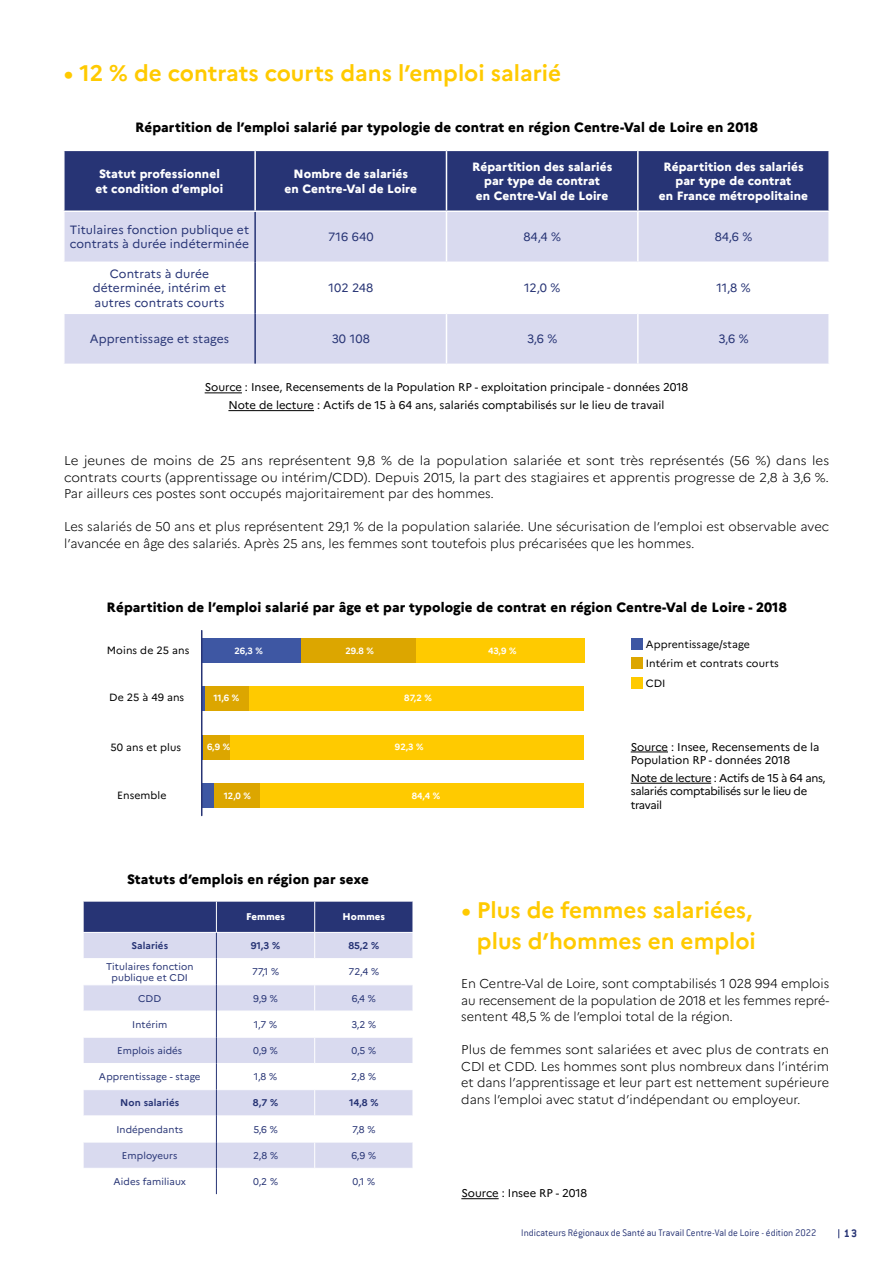
<style>
.page{position:relative;width:893px;height:1263px;background:#fff}
.page>*{position:absolute;margin:0;border:0;box-sizing:border-box;transform-origin:0 0}
.t1{font:700 22.5px/31.5px "Marianne";color:#ffca00;text-align:right}
.t2{font:800 13.5px "Marianne";letter-spacing:.01em;color:#000}
.t3{font:300 12.75px/16.5px "Marianne";color:#000;text-align:justify}
.t4{font:300 12.75px/16.5px "Marianne";color:#000;text-align:justify;scale:1.05 1}
.t5{font:300 12.75px/16.5px "Marianne";color:#000;text-align:justify;scale:1.04 1}
.t6{font:800 12px/14.4px "Marianne";letter-spacing:.01em;color:#fff;text-align:center}
.t7{font:12px/14.4px "Marianne";letter-spacing:.01em;color:#273475}
.t8{font:700 12px "Conduit ITC";color:#273475}
.t9{font:11.25px/13.5px "Marianne";color:#000}
.t10{font:11.25px/13.5px "Marianne";letter-spacing:-.03em;color:#000}
.t11{font:10.5px/19.2px "Marianne";letter-spacing:.01em;color:#000}
.t12{font:300 10.5px "Conduit ITC";color:#273475}
.t13{font:9.75px/11.7px "Marianne";letter-spacing:.01em;color:#273475;text-align:center}
.t14{font:700 9.75px "Marianne";letter-spacing:.01em;color:#273475}
.t15{font:800 9.75px "Marianne";letter-spacing:.01em;color:#fff}
.t16{font:700 9px "Marianne";letter-spacing:.005em;color:#fff}
</style>
<div class="page">
<div style="left:65px;top:151px;width:763px;height:59px;background:#273475"></div>
<svg style="left:65px;top:212px;width:763px;height:152px;fill:#d9daef"></svg>
<hr style="left:254px;top:151px;width:2px;height:59px;background:#fff">
<hr style="left:446px;top:151px;width:1px;height:59px;background:#fff">
<hr style="left:637px;top:151px;width:2px;height:59px;background:#fff">
<hr style="left:446px;top:212px;width:1px;height:50px;background:#fff">
<hr style="left:637px;top:212px;width:2px;height:50px;background:#fff">
<hr style="left:63px;top:262px;width:191px;height:1px;background:#fff">
<hr style="left:256px;top:262px;width:190px;height:1px;background:#fff">
<hr style="left:446px;top:262px;width:192px;height:1px;background:#fff">
<hr style="left:446px;top:263px;width:1px;height:50px;background:#fff">
<hr style="left:638px;top:262px;width:192px;height:1px;background:#fff">
<hr style="left:637px;top:263px;width:2px;height:50px;background:#fff">
<hr style="left:63px;top:313px;width:191px;height:1px;background:#fff">
<hr style="left:256px;top:313px;width:190px;height:1px;background:#fff">
<hr style="left:446px;top:313px;width:192px;height:1px;background:#fff">
<hr style="left:446px;top:314px;width:1px;height:50px;background:#fff">
<hr style="left:638px;top:313px;width:192px;height:1px;background:#fff">
<hr style="left:637px;top:314px;width:2px;height:50px;background:#fff">
<hr style="left:254px;top:212px;width:2px;height:50px;background:#273475">
<hr style="left:254px;top:262px;width:2px;height:51px;background:#273475">
<hr style="left:254px;top:313px;width:2px;height:51px;background:#273475">
<hr style="left:631px;top:751px;width:37px;height:1px;background:#000">
<hr style="left:631px;top:783px;width:80px;height:1px;background:#000">
<hr style="left:202px;top:735px;width:3px;height:24px;background:#3e57a3">
<div style="left:631px;top:638px;width:12px;height:12px;background:#3e57a3"></div>
<div style="left:631px;top:657px;width:12px;height:12px;background:#dca600"></div>
<div style="left:631px;top:677px;width:12px;height:12px;background:#ffca00"></div>
<div style="left:201px;top:638px;width:101px;height:25px;background:#3e57a3"></div>
<svg style="left:202px;top:687px;width:3px;height:24px"></svg>
<div style="left:202px;top:783px;width:13px;height:25px;background:#3e57a3"></div>
<div style="left:302px;top:638px;width:114px;height:25px;background:#dca600"></div>
<div style="left:205px;top:687px;width:45px;height:24px;background:#dca600"></div>
<div style="left:204px;top:735px;width:26px;height:24px;background:#dca600"></div>
<div style="left:215px;top:783px;width:46px;height:25px;background:#dca600"></div>
<div style="left:416px;top:638px;width:168px;height:25px;background:#ffca00"></div>
<div style="left:250px;top:687px;width:334px;height:24px;background:#ffca00"></div>
<div style="left:230px;top:735px;width:354px;height:24px;background:#ffca00"></div>
<div style="left:261px;top:783px;width:323px;height:25px;background:#ffca00"></div>
<svg style="left:83px;top:901px;width:330px;height:293px"></svg>
<hr style="left:205px;top:392px;width:37px;height:1px;background:#000">
<hr style="left:228px;top:410px;width:86px;height:1px;background:#000">
<hr style="left:461px;top:1198px;width:38px;height:1px;background:#000">
<hr style="left:201px;top:631px;width:1px;height:184px;background:#273475">
<h1 class="t1" style="left:64px;top:57px;width:499px">• 12 % de contrats courts dans l’emploi salarié</h1>
<p class="t2" style="left:135px;top:119px;width:624px">Répartition de l’emploi salarié par typologie de contrat en région Centre-Val de Loire en 2018</p>
<p class="t6" style="left:96px;top:167px;width:129px;text-align:left">Statut professionnel et condition d’emploi</p>
<p class="t6" style="left:285px;top:167px;width:134px">Nombre de salariés<br>en Centre-Val de Loire</p>
<p class="t6" style="left:472px;top:159px;width:142px">Répartition des salariés par type de contrat<br>en Centre-Val de Loire</p>
<p class="t6" style="left:659px;top:159px;width:151px">Répartition des salariés par type de contrat<br>en France métropolitaine</p>
<p class="t7" style="left:70px;top:223px;width:181px">Titulaires fonction publique et contrats à durée indéterminée</p>
<p class="t7" style="left:328px;top:230px;width:47px">716 640</p>
<p class="t7" style="left:523px;top:230px;width:39px">84,4 %</p>
<p class="t7" style="left:715px;top:230px;width:39px">84,6 %</p>
<p class="t7" style="left:93px;top:266px;width:135px;text-align:center">Contrats à durée déterminée, intérim et autres contrats courts</p>
<p class="t7" style="left:328px;top:281px;width:46px">102 248</p>
<p class="t7" style="left:524px;top:281px;width:38px">12,0 %</p>
<p class="t7" style="left:716px;top:281px;width:36px">11,8 %</p>
<p class="t7" style="left:90px;top:332px;width:141px">Apprentissage et stages</p>
<p class="t7" style="left:332px;top:332px;width:40px">30 108</p>
<p class="t7" style="left:527px;top:332px;width:32px">3,6 %</p>
<p class="t7" style="left:718px;top:332px;width:32px">3,6 %</p>
<p class="t9" style="left:205px;top:378px;width:485px;line-height:17.7px;text-align:center">Source : Insee, Recensements de la Population RP - exploitation principale - données 2018<br>Note de lecture : Actifs de 15 à 64 ans, salariés comptabilisés sur le lieu de travail</p>
<p class="t4" style="left:64px;top:451px;width:730px">Le jeunes de moins de 25 ans représentent 9,8 % de la population salariée et sont très représentés (56 %) dans les contrats courts (apprentissage ou intérim/CDD). Depuis 2015, la part des stagiaires et apprentis progresse de 2,8 à 3,6 %.<br>Par ailleurs ces postes sont occupés majoritairement par des hommes.</p>
<p class="t3" style="left:64px;top:517px;width:766px">Les salariés de 50 ans et plus représentent 29,1 % de la population salariée. Une sécurisation de l’emploi est observable avec l’avancée en âge des salariés. Après 25 ans, les femmes sont toutefois plus précarisées que les hommes.</p>
<p class="t2" style="left:107px;top:599px;width:682px">Répartition de l’emploi salarié par âge et par typologie de contrat en région Centre-Val de Loire - 2018</p>
<p class="t11" style="left:646px;top:635px;width:135px">Apprentissage/stage<br>Intérim et contrats courts<br>CDI</p>
<p class="t11" style="left:107px;top:640px;width:84px">Moins de 25 ans</p>
<p class="t16" style="left:234px;top:645px;width:30px">26,3 %</p>
<p class="t16" style="left:345px;top:645px;width:30px">29.8 %</p>
<p class="t16" style="left:488px;top:645px;width:30px">43,9 %</p>
<p class="t16" style="left:213px;top:693px;width:27px">11,6 %</p>
<p class="t11" style="left:109px;top:688px;width:77px">De 25 à 49 ans</p>
<p class="t16" style="left:404px;top:693px;width:29px">87,2 %</p>
<p class="t11" style="left:111px;top:737px;width:72px">50 ans et plus</p>
<p class="t11" style="left:117px;top:785px;width:51px">Ensemble</p>
<p class="t16" style="left:207px;top:741px;width:25px">6,9 %</p>
<p class="t16" style="left:395px;top:742px;width:30px">92,3 %</p>
<p class="t16" style="left:224px;top:790px;width:29px">12,0 %</p>
<p class="t16" style="left:412px;top:790px;width:30px">84,4 %</p>
<p class="t9" style="left:631px;top:740px;width:190px">Source : Insee, Recensements de la<br>Population RP - données 2018</p>
<p class="t10" style="left:631px;top:771px;width:196px">Note de lecture : Actifs de 15 à 64 ans, salariés comptabilisés sur le lieu de travail</p>
<p class="t2" style="left:127px;top:871px;width:243px">Statuts d’emplois en région par sexe</p>
<p class="t15" style="left:246px;top:911px;width:41px">Femmes</p>
<p class="t15" style="left:343px;top:911px;width:44px">Hommes</p>
<p class="t14" style="left:131px;top:940px;width:38px">Salariés</p>
<p class="t14" style="left:251px;top:940px;width:31px">91,3 %</p>
<p class="t14" style="left:348px;top:940px;width:32px">85,2 %</p>
<p class="t13" style="left:106px;top:960px;width:89px">Titulaires fonction publique et CDI</p>
<p class="t13" style="left:252px;top:966px;width:29px">77,1 %</p>
<p class="t13" style="left:349px;top:966px;width:32px">72,4 %</p>
<p class="t13" style="left:138px;top:992px;width:25px">CDD</p>
<p class="t13" style="left:253px;top:992px;width:26px">9,9 %</p>
<p class="t13" style="left:352px;top:992px;width:26px">6,4 %</p>
<p class="t13" style="left:132px;top:1018px;width:37px">Intérim</p>
<p class="t13" style="left:254px;top:1018px;width:25px">1,7 %</p>
<p class="t13" style="left:351px;top:1018px;width:26px">3,2 %</p>
<p class="t13" style="left:117px;top:1045px;width:67px">Emplois aidés</p>
<p class="t13" style="left:253px;top:1045px;width:26px">0,9 %</p>
<p class="t13" style="left:351px;top:1045px;width:26px">0,5 %</p>
<p class="t13" style="left:99px;top:1071px;width:103px">Apprentissage - stage</p>
<p class="t13" style="left:254px;top:1071px;width:25px">1,8 %</p>
<p class="t13" style="left:351px;top:1071px;width:27px">2,8 %</p>
<p class="t14" style="left:120px;top:1097px;width:60px">Non salariés</p>
<p class="t14" style="left:253px;top:1097px;width:27px">8,7 %</p>
<p class="t14" style="left:349px;top:1097px;width:31px">14,8 %</p>
<p class="t13" style="left:116px;top:1123px;width:68px">Indépendants</p>
<p class="t13" style="left:253px;top:1123px;width:26px">5,6 %</p>
<p class="t13" style="left:352px;top:1123px;width:25px">7,8 %</p>
<p class="t13" style="left:122px;top:1149px;width:57px">Employeurs</p>
<p class="t13" style="left:253px;top:1149px;width:27px">2,8 %</p>
<p class="t13" style="left:351px;top:1149px;width:26px">6,9 %</p>
<p class="t13" style="left:113px;top:1176px;width:74px">Aides familiaux</p>
<p class="t13" style="left:253px;top:1176px;width:26px">0,2 %</p>
<p class="t13" style="left:353px;top:1176px;width:24px">0,1 %</p>
<h1 class="t1" style="left:461px;top:894px;width:296px">• Plus de femmes salariées, plus d’hommes en emploi</h1>
<p class="t3" style="left:461px;top:974px;width:369px">En Centre-Val de Loire, sont comptabilisés 1 028 994 emplois au recensement de la population de 2018 et les femmes repré&shy;sentent 48,5 % de l’emploi total de la région.</p>
<p class="t5" style="left:461px;top:1040px;width:355px">Plus de femmes sont salariées et avec plus de contrats en CDI et CDD. Les hommes sont plus nombreux dans l’intérim et dans l’apprentissage et leur part est nettement supérieure dans l’emploi avec statut d’indépendant ou employeur.</p>
<p class="t9" style="left:461px;top:1186px;width:127px">Source : Insee RP - 2018</p>
<p class="t12" style="left:521px;top:1227px;width:297px">Indicateurs Régionaux de Santé au Travail Centre-Val de Loire - édition 2022</p>
<p class="t8" style="left:844px;top:1226px;width:15px">13</p>
</div>
